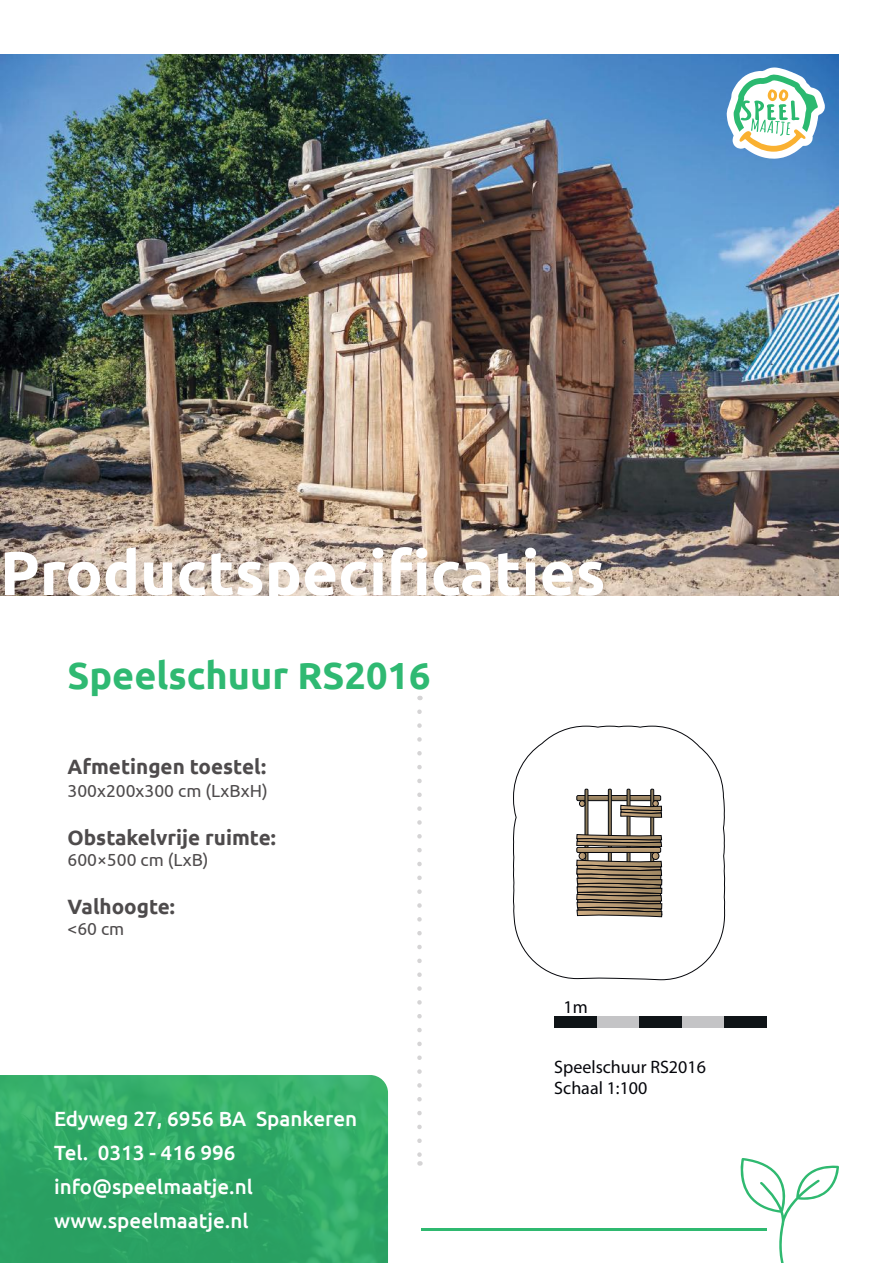
<style>
.page{position:relative;width:893px;height:1263px;background:#fff}
.page>*{position:absolute;margin:0;border:0;box-sizing:border-box;transform-origin:0 0}
.t1{font:700 61.8px "Ubuntu";color:#fff}
.t2{font:700 37.8px "Ubuntu";color:#2fb972}
.t3{font:700 20.7px "Ubuntu";color:#4e4b4c}
.t4{font:500 20.55px/34px "Ubuntu";color:#fff}
.t5{font:18px/21.6px "Myriad Pro";color:#05060b}
.t6{font:17.55px "Ubuntu";color:#4e4b4c}
</style>
<div class="page">
<img style="left:0;top:54px;width:839px;height:541px">
<svg style="left:726px;top:67px;width:99px;height:92px"></svg>
<svg style="left:417px;top:712px;width:5px;height:454px"></svg>
<img style="left:0;top:1075px;width:388px;height:188px">
<svg style="left:740px;top:1158px;width:99px;height:105px"></svg>
<hr style="left:422px;top:1228px;width:345px;height:3px;background:#2fb970">
<svg style="left:513px;top:725px;width:212px;height:255px"></svg>
<svg style="left:575px;top:789px;width:88px;height:128px"></svg>
<div style="left:576px;top:847px;width:85px;height:6px;border:1px solid #05060b"></div>
<div style="left:554px;top:1016px;width:43px;height:12px;background:#0f1417"></div>
<div style="left:597px;top:1016px;width:42px;height:12px;background:#c4c4c6"></div>
<div style="left:639px;top:1016px;width:43px;height:12px;background:#0f1417"></div>
<div style="left:682px;top:1016px;width:42px;height:12px;background:#c4c4c6"></div>
<div style="left:724px;top:1016px;width:43px;height:12px;background:#0f1417"></div>
<h1 class="t1" style="left:0;top:535px;width:607px">Productspecificaties</h1>
<h2 class="t2" style="left:67px;top:652px;width:364px">Speelschuur RS2016</h2>
<p class="t3" style="left:67px;top:754px;width:200px">Afmetingen toestel:</p>
<p class="t6" style="left:67px;top:780px;width:202px">300x200x300 cm (LxBxH)</p>
<p class="t3" style="left:67px;top:825px;width:210px">Obstakelvrije ruimte:</p>
<p class="t6" style="left:67px;top:849px;width:142px">600×500 cm (LxB)</p>
<p class="t3" style="left:67px;top:893px;width:109px">Valhoogte:</p>
<p class="t6" style="left:67px;top:918px;width:58px">&lt;60 cm</p>
<p class="t4" style="left:54px;top:1101px;width:305px">Edyweg 27, 6956 BA Spankeren<br>Tel. 0313 - 416 996 info@speelmaatje.nl www.speelmaatje.nl</p>
<p class="t5" style="left:563px;top:996px;width:26px">1m</p>
<p class="t5" style="left:554px;top:1056px;width:153px">Speelschuur RS2016<br>Schaal 1:100</p>
</div>
